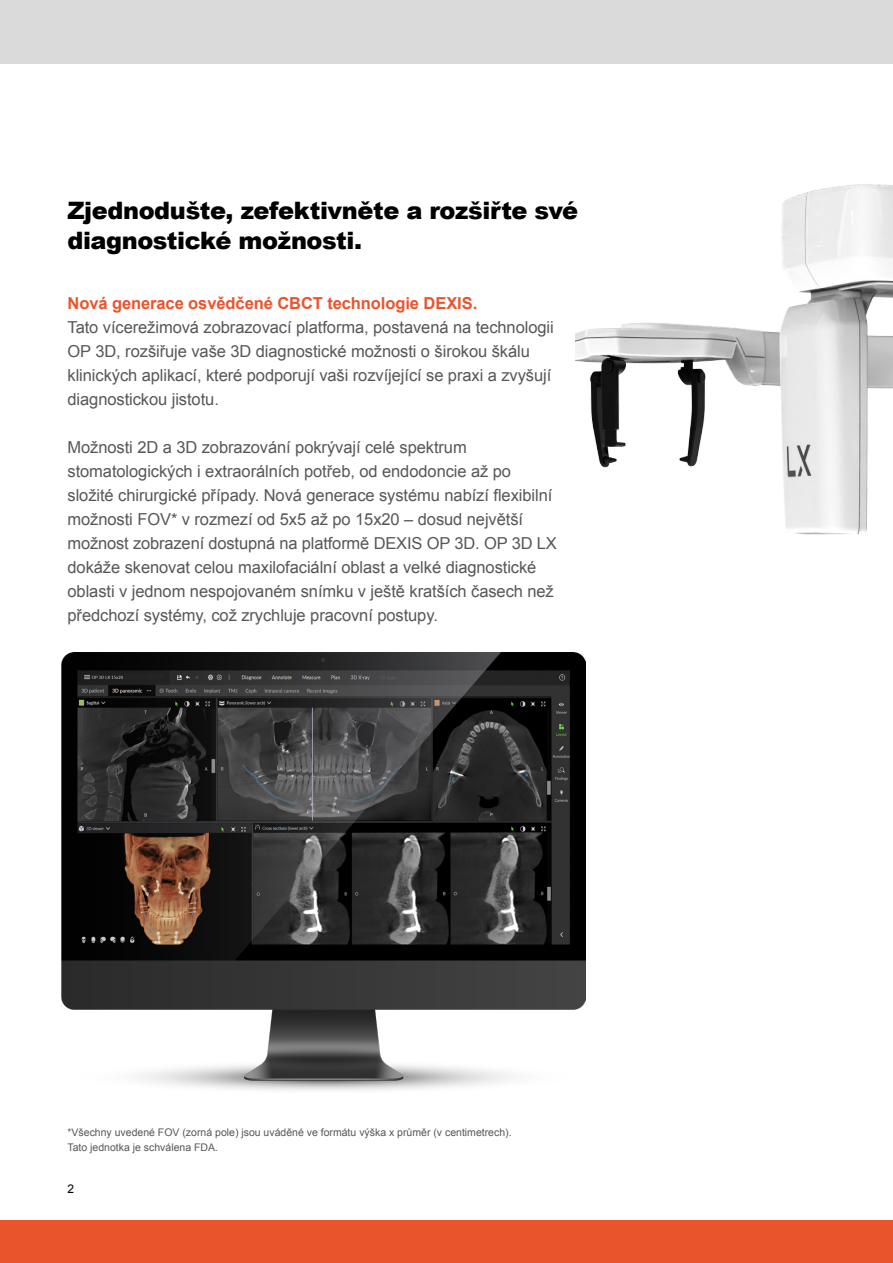
<style>
.page{position:relative;width:893px;height:1263px;background:#fff}
.page>*{position:absolute;margin:0;border:0;box-sizing:border-box;transform-origin:0 0}
.Level_4_Intro{font:900 24px/30px "Arial";letter-spacing:-.02em;color:#000}
.Body_Copy{font:16.5px/24px "Arial";letter-spacing:-.005em;color:#575756}
.Body_Copy-2{font:700 16.5px "Arial";letter-spacing:-.005em;color:#ea542c}
.t1{font:12px "Arial";color:#000}
.Body_Copy-3{font:10.5px "Arial";color:#575756}
</style>
<div class="page">
<div style="left:0;top:1220px;width:893px;height:43px;background:#ea542c"></div>
<div style="left:0;top:0;width:893px;height:64px;background:#dadada"></div>
<img style="left:575px;top:184px;width:318px;height:818px">
<img style="left:62px;top:653px;width:523px;height:438px">
<p class="Level_4_Intro" style="left:68px;top:195px;width:512px">Zjednodušte, zefektivněte a rozšiřte své diagnostické možnosti.</p>
<p class="Body_Copy-2" style="left:68px;top:292px;width:411px">Nová generace osvědčené CBCT technologie DEXIS.</p>
<p class="Body_Copy" style="left:68px;top:315px;width:488px">Tato vícerežimová zobrazovací platforma, postavená na technologii OP 3D, rozšiřuje vaše 3D diagnostické možnosti o širokou škálu klinických aplikací, které podporují vaši rozvíjející se praxi a zvyšují diagnostickou jistotu.</p>
<p class="Body_Copy" style="left:68px;top:435px;width:491px">Možnosti 2D a 3D zobrazování pokrývají celé spektrum stomatologických i extraorálních potřeb, od endodoncie až po složité chirurgické případy. Nová generace systému nabízí flexibilní možnosti FOV* v rozmezí od 5x5 až po 15x20 – dosud největší možnost zobrazení dostupná na platformě DEXIS OP 3D. OP 3D LX dokáže skenovat celou maxilofaciální oblast a velké diagnostické oblasti v jednom nespojovaném snímku v ještě kratších časech než předchozí systémy, což zrychluje pracovní postupy.</p>
<p class="Body_Copy-3" style="left:68px;top:1125px;width:446px">*Všechny uvedené FOV (zorná pole) jsou uváděné ve formátu výška x průměr (v centimetrech).</p>
<p class="Body_Copy-3" style="left:68px;top:1140px;width:152px">Tato jednotka je schválena FDA.</p>
<p class="t1" style="left:68px;top:1181px;width:8px">2</p>
</div>
